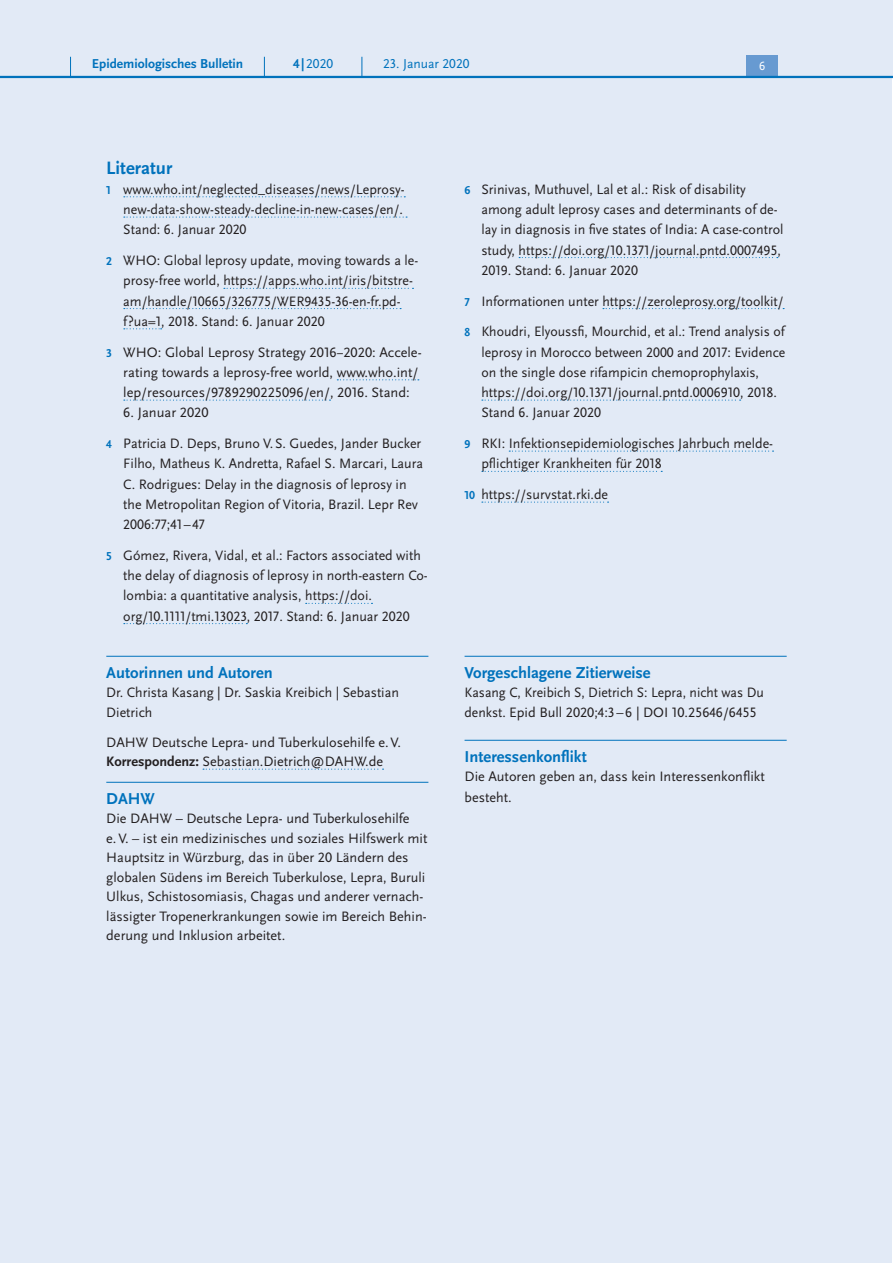
<style>
.page{position:relative;width:893px;height:1263px;background:#fff}
.page>*{position:absolute;margin:0;border:0;box-sizing:border-box;transform-origin:0 0}
.H3_-_über_alle_Spalt{font:700 18.75px "Scala Sans Pro";color:#0072bc}
.H4_-_Anhang{font:700 16.5px "Scala Sans Pro";color:#0072bc}
.H4_-_Anhang_allerers{font:700 16.5px "Scala Sans Pro";color:#0072bc}
.P_-_Anhang{font:14.25px/20.2px "Scala Sans Pro";color:#231f20}
.P_-_Anhang-2{font:14.25px/19.5px "Scala Sans Pro";color:#231f20;scale:.96 1}
.t1{font:700 13.5px "Scala Sans Pro";color:#0072bc}
.t2{font:13.5px "Scala Sans Pro";color:#0072bc}
.t3{font:12.45px "Scala Sans Pro";color:#fff}
.s1{font-weight:700}
.s2{font-weight:700;font-size:12px;color:#0072bc}
</style>
<div class="page">
<div style="left:0;top:71px;width:892px;height:1192px;background:#e2eaf6"></div>
<svg style="left:124px;top:196px;width:281px;height:1px"></svg>
<svg style="left:124px;top:217px;width:283px;height:1px"></svg>
<svg style="left:224px;top:288px;width:189px;height:1px"></svg>
<svg style="left:124px;top:308px;width:277px;height:1px"></svg>
<svg style="left:124px;top:328px;width:38px;height:1px"></svg>
<svg style="left:337px;top:379px;width:82px;height:1px"></svg>
<svg style="left:124px;top:400px;width:207px;height:1px"></svg>
<svg style="left:306px;top:603px;width:66px;height:1px"></svg>
<svg style="left:124px;top:623px;width:123px;height:1px"></svg>
<svg style="left:519px;top:257px;width:259px;height:1px"></svg>
<svg style="left:603px;top:308px;width:181px;height:1px"></svg>
<svg style="left:482px;top:400px;width:259px;height:1px"></svg>
<svg style="left:509px;top:451px;width:264px;height:1px"></svg>
<svg style="left:482px;top:471px;width:180px;height:1px"></svg>
<svg style="left:482px;top:502px;width:127px;height:1px"></svg>
<hr style="left:106px;top:656px;width:322px;height:1px;background:#0072bc">
<svg style="left:203px;top:769px;width:181px;height:1px"></svg>
<hr style="left:106px;top:782px;width:322px;height:1px;background:#0072bc">
<hr style="left:465px;top:656px;width:322px;height:1px;background:#0072bc">
<hr style="left:465px;top:740px;width:322px;height:1px;background:#0072bc">
<div style="left:0;top:0;width:893px;height:77px;background:#e2eaf6"></div>
<div style="left:746px;top:55px;width:32px;height:21px;background:#679ad1"></div>
<hr style="left:0;top:76px;width:893px;height:2px;background:#0072bc">
<svg style="left:70px;top:57px;width:1px;height:19px"></svg>
<svg style="left:264px;top:57px;width:1px;height:19px"></svg>
<svg style="left:362px;top:57px;width:1px;height:19px"></svg>
<p class="t1" style="left:92px;top:55px;width:153px">Epidemiologisches Bulletin</p>
<p class="t2" style="left:293px;top:55px;width:42px"><span class="s1">4 |</span>2020</p>
<p class="t2" style="left:383px;top:55px;width:88px">23. Januar 2020</p>
<p class="t3" style="left:759px;top:59px;width:8px">6</p>
<h3 class="H3_-_über_alle_Spalt" style="left:106px;top:156px;width:68px">Literatur</h3>
<p class="P_-_Anhang" style="left:123px;top:179px;width:283px;text-align:justify;text-indent:-17px"><span class="s2">1</span> www.who.int/neglected_diseases/news/Leprosy&shy;new-data-show-steady-decline-in-new-cases/en/.<br>Stand: 6. Januar 2020</p>
<p class="P_-_Anhang" style="left:123px;top:250px;width:296px;text-indent:-17px"><span class="s2">2</span> WHO: Global leprosy update, moving towards a le&shy;prosy-free world, https://apps.who.int/iris/bitstre&shy;am/handle/10665/326775/WER9435-36-en-fr.pd&shy;f?ua=1, 2018. Stand: 6. Januar 2020</p>
<p class="P_-_Anhang" style="left:123px;top:342px;width:300px;text-indent:-17px"><span class="s2">3</span> WHO: Global Leprosy Strategy 2016−2020: Accele&shy;rating towards a leprosy-free world, www.who.int/ lep/resources/9789290225096/en/, 2016. Stand:</p>
<p class="P_-_Anhang" style="left:123px;top:403px;width:87px">6. Januar 2020</p>
<p class="P_-_Anhang" style="left:123px;top:433px;width:301px;text-indent:-17px"><span class="s2">4</span> Patricia D. Deps, Bruno V.S. Guedes, Jander Bucker Filho, Matheus K. Andretta, Rafael S. Marcari, Laura C. Rodrigues: Delay in the diagnosis of leprosy in the Metropolitan Region of Vitoria, Brazil. Lepr Rev 2006:77;41–47</p>
<p class="P_-_Anhang" style="left:123px;top:545px;width:306px;text-indent:-17px"><span class="s2">5</span> Gómez, Rivera, Vidal, et al.: Factors associated with the delay of diagnosis of leprosy in north-eastern Co&shy;lombia: a quantitative analysis, https://doi. org/10.1111/tmi.13023, 2017. Stand: 6. Januar 2020</p>
<h4 class="H4_-_Anhang_allerers" style="left:106px;top:662px;width:168px">Autorinnen und Autoren</h4>
<p class="P_-_Anhang" style="left:106px;top:683px;width:294px;line-height:19.5px">Dr. Christa Kasang | Dr. Saskia Kreibich | Sebastian<br>Dietrich</p>
<p class="P_-_Anhang" style="left:106px;top:732px;width:296px">DAHW Deutsche Lepra- und Tuberkulosehilfe e.V.</p>
<p class="P_-_Anhang" style="left:106px;top:751px;width:278px"><span class="s1">Korrespondenz:</span> Sebastian.Dietrich@DAHW.de</p>
<h4 class="H4_-_Anhang" style="left:106px;top:788px;width:50px">DAHW</h4>
<p class="P_-_Anhang" style="left:106px;top:809px;width:323px;line-height:19.5px">Die DAHW – Deutsche Lepra- und Tuberkulosehilfe e.V. – ist ein medizinisches und soziales Hilfswerk mit Hauptsitz in Würzburg, das in über 20 Ländern des globalen Südens im Bereich Tuberkulose, Lepra, Buruli Ulkus, Schistosomiasis, Chagas und anderer vernach&shy;lässigter Tropenerkrankungen sowie im Bereich Behin&shy;derung und Inklusion arbeitet.</p>
<p class="P_-_Anhang" style="left:481px;top:179px;width:304px;text-indent:-17px"><span class="s2">6</span> Srinivas, Muthuvel, Lal et al.: Risk of disability among adult leprosy cases and determinants of de&shy;lay in diagnosis in five states of India: A case-control study, https://doi.org/10.1371/journal.pntd.0007495, 2019. Stand: 6. Januar 2020</p>
<p class="P_-_Anhang" style="left:464px;top:291px;width:321px"><span class="s2">7</span> Informationen unter https://zeroleprosy.org/toolkit/</p>
<p class="P_-_Anhang" style="left:481px;top:322px;width:305px;text-indent:-17px"><span class="s2">8</span> Khoudri, Elyoussfi, Mourchid, et al.: Trend analysis of leprosy in Morocco between 2000 and 2017: Evidence on the single dose rifampicin chemoprophylaxis, https://doi.org/10.1371/journal.pntd.0006910, 2018.<br>Stand 6. Januar 2020</p>
<p class="P_-_Anhang" style="left:481px;top:433px;width:293px;text-indent:-17px"><span class="s2">9</span> RKI: Infektionsepidemiologisches Jahrbuch melde&shy;pflichtiger Krankheiten für 2018</p>
<p class="P_-_Anhang" style="left:464px;top:484px;width:145px"><span class="s2">10</span> https://survstat.rki.de</p>
<h4 class="H4_-_Anhang" style="left:465px;top:662px;width:188px">Vorgeschlagene Zitierweise</h4>
<p class="P_-_Anhang-2" style="left:465px;top:683px;width:313px">Kasang C, Kreibich S, Dietrich S: Lepra, nicht was Du denkst. Epid Bull 2020;4:3–6 | DOI 10.25646/6455</p>
<h4 class="H4_-_Anhang" style="left:465px;top:746px;width:124px">Interessenkonflikt</h4>
<p class="P_-_Anhang" style="left:465px;top:766px;width:302px;line-height:21px">Die Autoren geben an, dass kein Interessenkonflikt besteht.</p>
</div>
